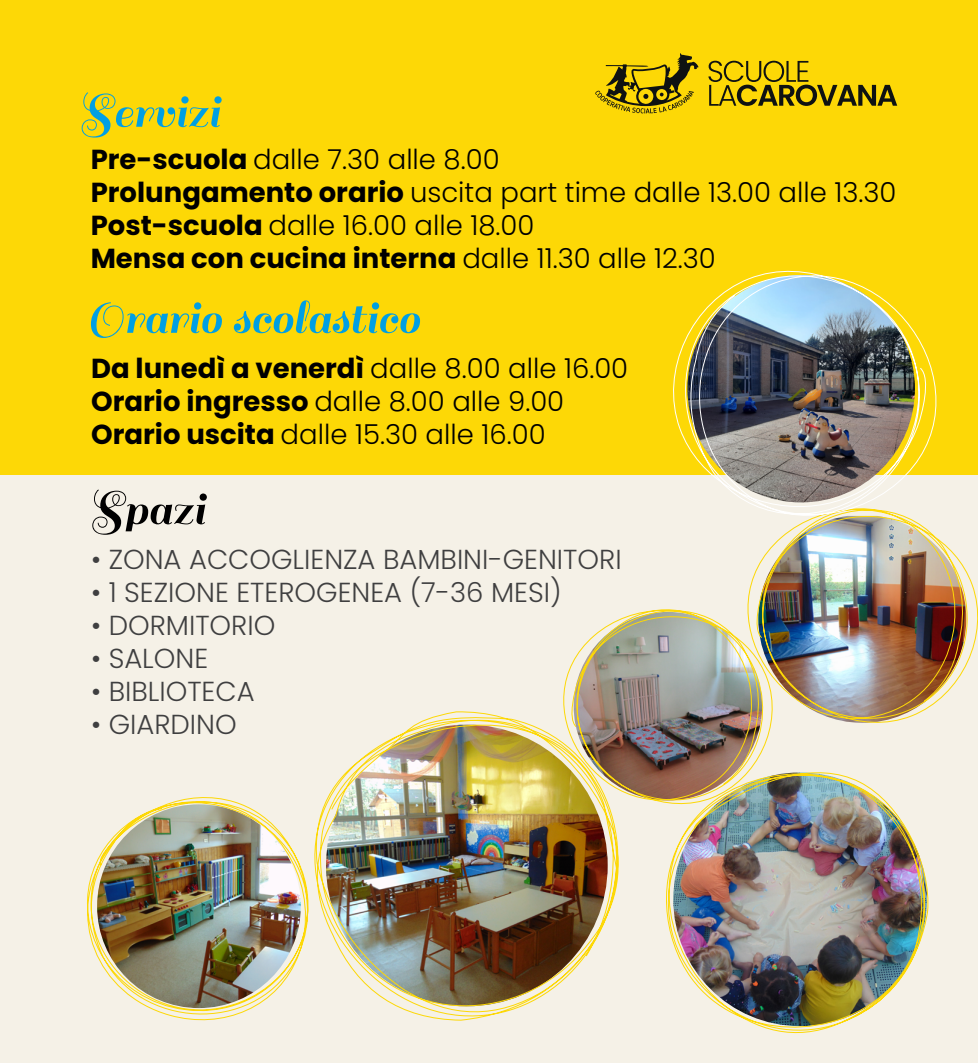
<style>
.page{position:relative;width:978px;height:1063px;background:#f5f1e7}
.page>*{position:absolute;margin:0;border:0;box-sizing:border-box;transform-origin:0 0}
.t1{font:50px "Sail";color:#009fe3}
.t2{font:50px "Sail";color:#000}
.t3{font:300 27.5px/33px "Poppins";color:#000}
.t4{font:300 27.5px "Poppins";color:#3f3f40}
.s1{font-weight:700}
</style>
<div class="page">
<div style="left:0;top:0;width:978px;height:475px;background:#fdd806"></div>
<svg style="left:595px;top:53px;width:103px;height:61px"></svg>
<svg style="left:708px;top:61px;width:189px;height:45px"></svg>
<img style="left:87px;top:797px;width:198px;height:224px">
<img style="left:563px;top:609px;width:201px;height:191px">
<img style="left:697px;top:528px;width:281px;height:221px">
<img style="left:673px;top:270px;width:264px;height:258px">
<img style="left:285px;top:693px;width:360px;height:328px">
<img style="left:652px;top:754px;width:277px;height:280px">
<h1 class="t1" style="left:78px;top:84px;width:144px">Servizi</h1>
<p class="t3" style="left:91px;top:143px;width:807px"><span class="s1">Pre-scuola</span> dalle 7.30 alle 8.00<br><span class="s1">Prolungamento orario</span> uscita part time dalle 13.00 alle 13.30<br><span class="s1">Post-scuola</span> dalle 16.00 alle 18.00<br><span class="s1">Mensa con cucina interna</span> dalle 11.30 alle 12.30</p>
<h1 class="t1" style="left:86px;top:290px;width:335px">Orario scolastico</h1>
<p class="t3" style="left:91px;top:352px;width:539px"><span class="s1">Da lunedì a venerdì</span> dalle 8.00 alle 16.00<br><span class="s1">Orario ingresso</span> dalle 8.00 alle 9.00<br><span class="s1">Orario uscita</span> dalle 15.30 alle 16.00</p>
<h1 class="t2" style="left:88px;top:481px;width:118px">Spazi</h1>
<p class="t4" style="left:91px;top:543px;width:532px">• ZONA ACCOGLIENZA BAMBINI-GENITORI</p>
<p class="t4" style="left:91px;top:576px;width:472px">• 1 SEZIONE ETEROGENEA (7-36 MESI)</p>
<p class="t4" style="left:91px;top:609px;width:186px">• DORMITORIO</p>
<p class="t4" style="left:91px;top:642px;width:119px">• SALONE</p>
<p class="t4" style="left:91px;top:675px;width:165px">• BIBLIOTECA</p>
<p class="t4" style="left:91px;top:708px;width:147px">• GIARDINO</p>
</div>
